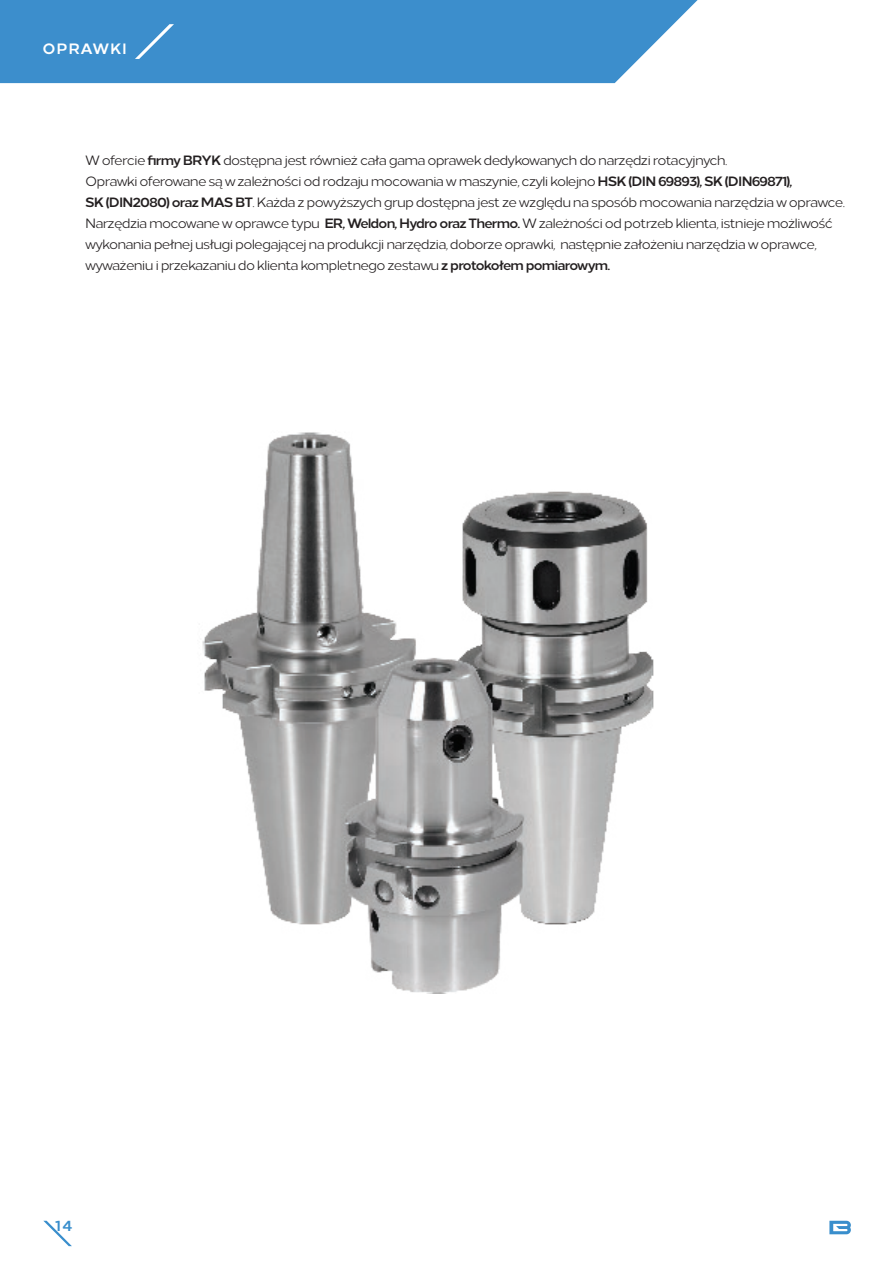
<style>
.page{position:relative;width:893px;height:1263px;background:#fff}
.page>*{position:absolute;margin:0;border:0;box-sizing:border-box;transform-origin:0 0}
.t1{font:700 15px "Loew";letter-spacing:.05em;color:#fff}
.t2{font:700 15px "Loew";color:#398ecc}
.t3{font:13.5px/21px "Loew";letter-spacing:-.06em;color:#231f20}
.s1{font-weight:700}
</style>
<div class="page">
<div style="left:0;top:0;width:698px;height:83px;background:#3c8ecc"></div>
<img style="left:202px;top:432px;width:452px;height:562px">
<svg style="left:829px;top:1221px;width:22px;height:13px"></svg>
<svg style="left:43px;top:1221px;width:29px;height:25px"></svg>
<p class="t1" style="left:43px;top:37px;width:86px">OPRAWKI</p>
<p class="t3" style="left:85px;top:149px;width:761px">W ofercie <span class="s1">firmy BRYK</span> dostępna jest również cała gama oprawek dedykowanych do narzędzi rotacyjnych.<br>Oprawki oferowane są w zależności od rodzaju mocowania w maszynie, czyli kolejno <span class="s1">HSK (DIN 69893), SK (DIN69871),<br>SK (DIN2080) oraz MAS BT</span>. Każda z powyższych grup dostępna jest ze względu na sposób mocowania narzędzia w oprawce.<br>Narzędzia mocowane w oprawce typu <span class="s1">ER, Weldon, Hydro oraz Thermo.</span> W zależności od potrzeb klienta, istnieje możliwość wykonania pełnej usługi polegającej na produkcji narzędzia, doborze oprawki, następnie założeniu narzędzia w oprawce, wyważeniu i przekazaniu do klienta kompletnego zestawu <span class="s1">z protokołem pomiarowym.</span></p>
<p class="t2" style="left:55px;top:1213px;width:19px">14</p>
</div>
